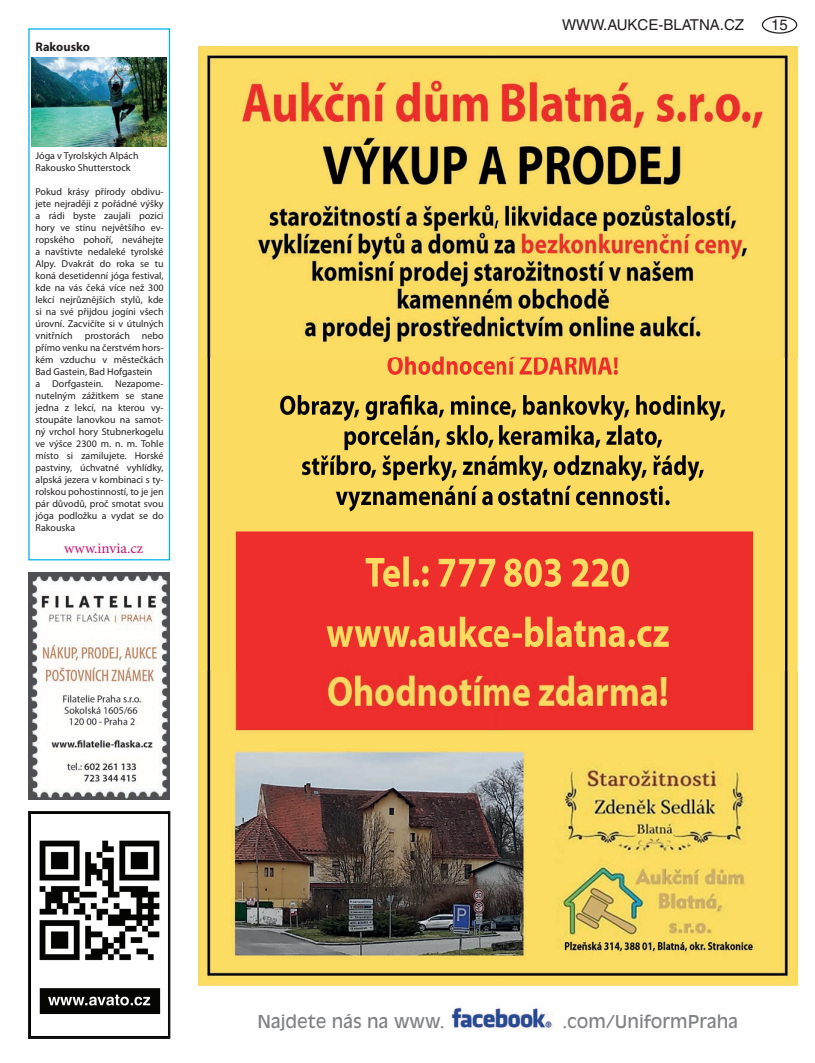
<style>
.page{position:relative;width:815px;height:1063px;background:#fff}
.page>*{position:absolute;margin:0;border:0;box-sizing:border-box;transform-origin:0 0}
.t1{font:17.5px "Antique Olive CE";color:#808285}
.t2{font:15px "Helvetica CE";color:#231f20}
.t3{font:15px "Minion Pro";letter-spacing:.005em;color:#cb156f}
.t4{font:700 12.5px "Myriad Pro";color:#231f20}
.t5{font:10px/12px "Myriad Pro";color:#231f20}
</style>
<div class="page">
<div style="left:762px;top:16px;width:35px;height:18px;border:1px solid #231f20;border-radius:50%"></div>
<img style="left:451px;top:1007px;width:103px;height:23px">
<div style="left:28px;top:28px;width:142px;height:532px;border:1px solid #00aeef"></div>
<img style="left:32px;top:57px;width:135px;height:90px">
<img style="left:198px;top:46px;width:599px;height:939px">
<img style="left:30px;top:813px;width:138px;height:223px">
<div style="left:28px;top:811px;width:142px;height:227px;border:1px solid #231f20"></div>
<img style="left:28px;top:572px;width:142px;height:227px">
<p class="t4" style="left:36px;top:39px;width:56px">Rakousko</p>
<p class="t5" style="left:36px;top:150px;width:105px">Jóga v Tyrolských Alpách<br>Rakousko Shutterstock</p>
<p class="t5" style="left:36px;top:186px;width:130px">Pokud krásy přírody obdivu&shy;jete nejraději z pořádné výšky a rádi byste zaujali pozici hory ve stínu největšího ev&shy;ropského pohoří, neváhejte a navštivte nedaleké tyrolské<br>Alpy. Dvakrát do roka se tu koná desetidenní jóga festival, kde na vás čeká více než 300 lekcí nejrůznějších stylů, kde si na své přijdou jogíni všech úrovní. Zacvičíte si v útulných vnitřních prostorách nebo přímo venku na čerstvém hors&shy;kém vzduchu v městečkách<br>Bad Gastein, Bad Hofgastein<br>a Dorfgastein. Nezapome&shy;nutelným zážitkem se stane jedna z lekcí, na kterou vy&shy;stoupáte lanovkou na samot&shy;ný vrchol hory Stubnerkogelu ve výšce 2300 m. n. m. Tohle místo si zamilujete. Horské pastviny, úchvatné vyhlídky, alpská jezera v kombinaci s ty&shy;rolskou pohostinností, to je jen pár důvodů, proč smotat svou jóga podložku a vydat se do<br>Rakouska</p>
<h2 class="t3" style="left:64px;top:538px;width:81px">www.invia.cz</h2>
<h2 class="t2" style="left:562px;top:16px;width:184px">WWW.AUKCE-BLATNA.CZ</h2>
<h2 class="t2" style="left:771px;top:16px;width:18px">15</h2>
<h1 class="t1" style="left:257px;top:1012px;width:189px">Najdete nás na www.</h1>
<h1 class="t1" style="left:562px;top:1012px;width:177px">.com/UniformPraha</h1>
</div>
